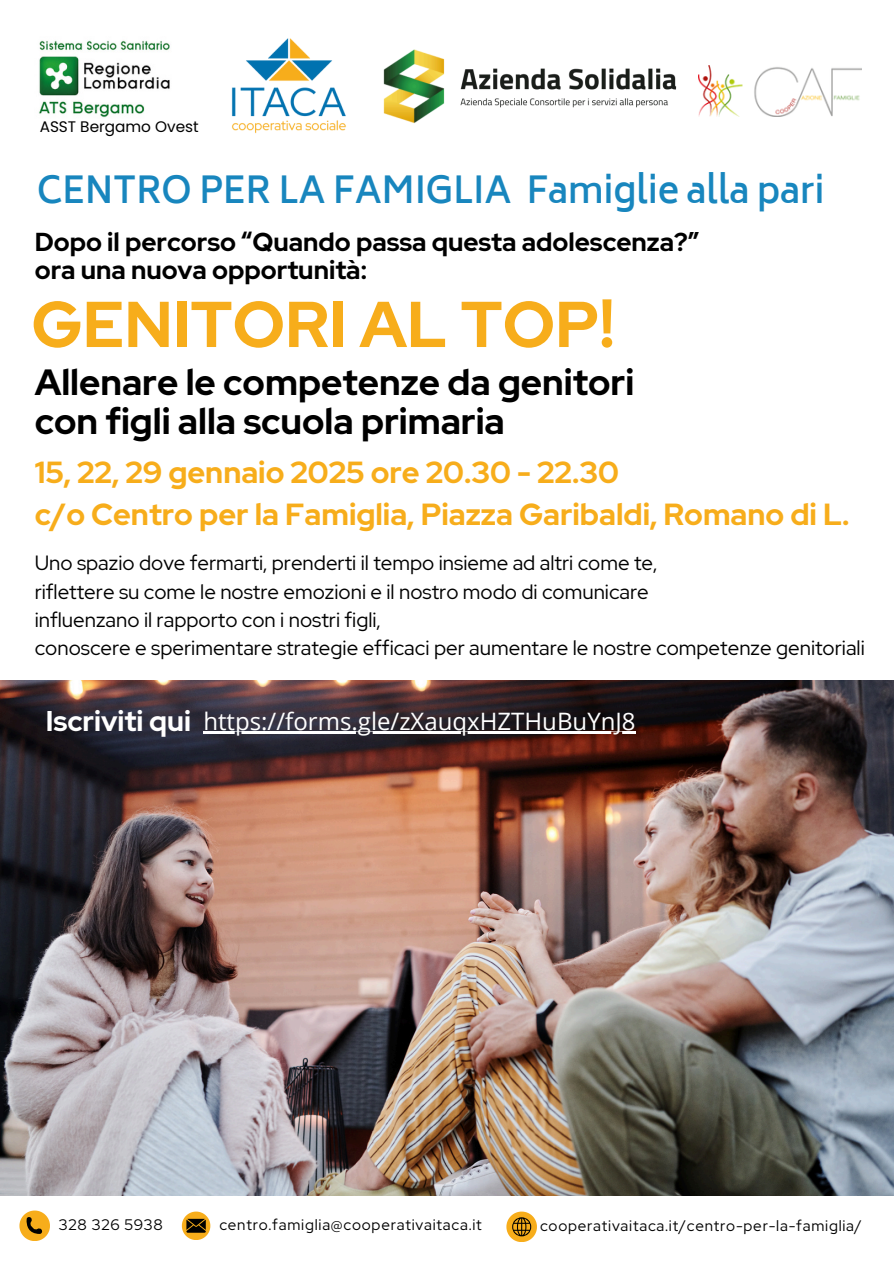
<style>
.page{position:relative;width:894px;height:1264px;background:#fff}
.page>*{position:absolute;margin:0;border:0;box-sizing:border-box;transform-origin:0 0}
.t1{font:700 64.65px "Red Hat Display";color:#f7ad1b}
.t2{font:700 36.3px/39.3px "Red Hat Display";color:#000}
.t3{font:600 36px "Biryani";letter-spacing:-.01em;color:#1886be}
.t4{font:700 30.45px/42.3px "Red Hat Display";color:#f7ad1b}
.t5{font:700 28.5px "Red Hat Display";color:#fff}
.t6{font:700 25.8px/28.2px "Red Hat Display";color:#000}
.t7{font:24px "Open Sans";color:#fff}
.t8{font:20.55px/28.2px "Red Hat Display";color:#000}
.t9{font:15.3px "Poppins";color:#000}
.t10{font:15.15px "Red Hat Display";letter-spacing:.05em;color:#000}
</style>
<div class="page">
<img style="left:0;top:681px;width:893px;height:514px">
<img style="left:39px;top:40px;width:131px;height:78px">
<img style="left:231px;top:38px;width:69px;height:96px">
<img style="left:300px;top:48px;width:440px;height:83px">
<img style="left:698px;top:65px;width:163px;height:51px">
<svg style="left:19px;top:1210px;width:31px;height:30px"></svg>
<svg style="left:182px;top:1211px;width:28px;height:28px"></svg>
<svg style="left:506px;top:1211px;width:30px;height:30px"></svg>
<hr style="left:203px;top:731px;width:432px;height:3px;background:#fff">
<p class="t9" style="left:40px;top:116px;width:160px">ASST Bergamo Ovest</p>
<p class="t3" style="left:37px;top:169px;width:788px">CENTRO PER LA FAMIGLIA Famiglie alla pari</p>
<h6 class="t6" style="left:35px;top:227px;width:665px">Dopo il percorso “Quando passa questa adolescenza?” ora una nuova opportunità:</h6>
<p class="t1" style="left:31px;top:281px;width:584px">GENITORI AL TOP!</p>
<p class="t2" style="left:35px;top:362px;width:601px">Allenare le competenze da genitori con figli alla scuola primaria</p>
<p class="t4" style="left:35px;top:451px;width:816px">15, 22, 29 gennaio 2025 ore 20.30 - 22.30<br>c/o Centro per la Famiglia, Piazza Garibaldi, Romano di L.</p>
<h4 class="t8" style="left:35px;top:549px;width:831px">Uno spazio dove fermarti, prenderti il tempo insieme ad altri come te,<br>riflettere su come le nostre emozioni e il nostro modo di comunicare<br>influenzano il rapporto con i nostri figli,<br>conoscere e sperimentare strategie efficaci per aumentare le nostre competenze genitoriali</h4>
<h2 class="t5" style="left:46px;top:702px;width:147px">Iscriviti qui</h2>
<p class="t7" style="left:203px;top:704px;width:433px">https://forms.gle/zXauqxHZTHuBuYnJ8</p>
<h2 class="t10" style="left:59px;top:1214px;width:105px">328 326 5938</h2>
<h1 class="t10" style="left:219px;top:1214px;width:264px">centro.famiglia@cooperativaitaca.it</h1>
<h3 class="t10" style="left:540px;top:1215px;width:323px">cooperativaitaca.it/centro-per-la-famiglia/</h3>
</div>
